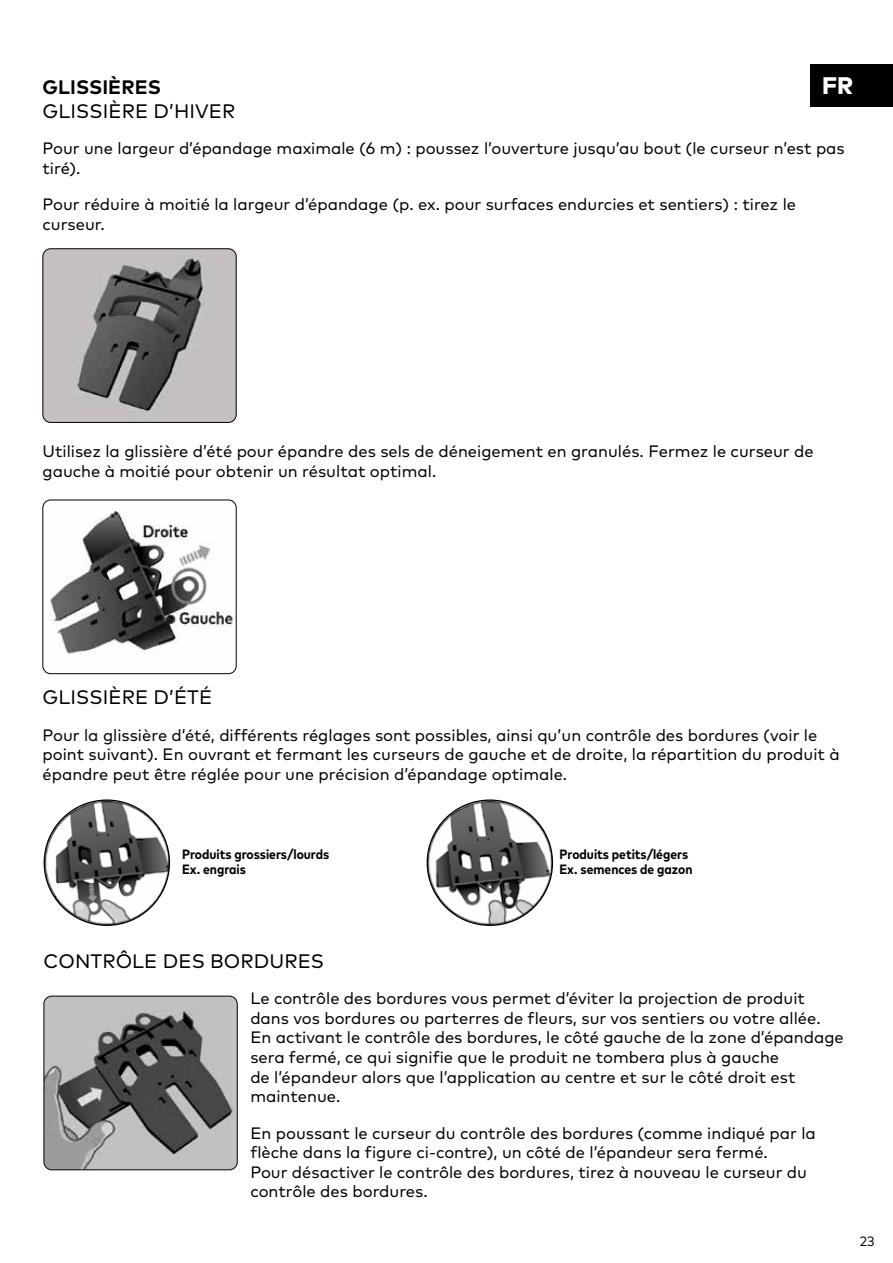
<style>
.page{position:relative;width:893px;height:1263px;background:#fff}
.page>*{position:absolute;margin:0;border:0;box-sizing:border-box;transform-origin:0 0}
.t1{font:800 24px "Mark Pro";color:#fff}
.t2{font:19.5px "Mark Pro";letter-spacing:.005em;color:#000}
.t3{font:700 19.5px "Mark Pro";letter-spacing:.005em;color:#000}
.t4{font:16.5px/19.5px "Mark Pro";color:#000}
.t5{font:700 condensed 13.5px/15px "Mark Pro";color:#000}
.t6{font:13.5px "Mark Pro";color:#000}
</style>
<div class="page">
<img style="left:43px;top:249px;width:192px;height:173px">
<div style="left:43px;top:248px;width:194px;height:175px;border:1px solid #000;border-radius:8px"></div>
<img style="left:43px;top:500px;width:192px;height:174px">
<div style="left:43px;top:500px;width:194px;height:174px;border:1px solid #000;border-radius:8px"></div>
<img style="left:44px;top:800px;width:125px;height:125px;border-radius:63px">
<img style="left:427px;top:800px;width:125px;height:125px;border-radius:63px">
<img style="left:44px;top:996px;width:192px;height:174px">
<div style="left:44px;top:996px;width:194px;height:174px;border:1px solid #000;border-radius:8px"></div>
<div style="left:810px;top:64px;width:83px;height:42px;background:#000"></div>
<p class="t3" style="left:43px;top:73px;width:120px">GLISSIÈRES</p>
<p class="t2" style="left:43px;top:96px;width:194px">GLISSIÈRE D’HIVER</p>
<p class="t4" style="left:43px;top:137px;width:804px">Pour une largeur d’épandage maximale (6 m) : poussez l’ouverture jusqu’au bout (le curseur n’est pas tiré).</p>
<p class="t4" style="left:43px;top:193px;width:755px">Pour réduire à moitié la largeur d’épandage (p. ex. pour surfaces endurcies et sentiers) : tirez le curseur.</p>
<h1 class="t1" style="left:822px;top:67px;width:33px">FR</h1>
<p class="t4" style="left:43px;top:440px;width:773px">Utilisez la glissière d’été pour épandre des sels de déneigement en granulés. Fermez le curseur de gauche à moitié pour obtenir un résultat optimal.</p>
<p class="t2" style="left:43px;top:682px;width:171px">GLISSIÈRE D’ÉTÉ</p>
<p class="t4" style="left:43px;top:724px;width:799px">Pour la glissière d’été, différents réglages sont possibles, ainsi qu’un contrôle des bordures (voir le point suivant). En ouvrant et fermant les curseurs de gauche et de droite, la répartition du produit à épandre peut être réglée pour une précision d’épandage optimale.</p>
<p class="t5" style="left:182px;top:846px;width:149px">Produits grossiers/lourds<br>Ex. engrais</p>
<p class="t5" style="left:559px;top:846px;width:134px">Produits petits/légers<br>Ex. semences de gazon</p>
<p class="t2" style="left:44px;top:946px;width:282px">CONTRÔLE DES BORDURES</p>
<p class="t4" style="left:250px;top:987px;width:595px">Le contrôle des bordures vous permet d’éviter la projection de produit dans vos bordures ou parterres de fleurs, sur vos sentiers ou votre allée.<br>En activant le contrôle des bordures, le côté gauche de la zone d’épandage sera fermé, ce qui signifie que le produit ne tombera plus à gauche<br>de l’épandeur alors que l’application au centre et sur le côté droit est maintenue.</p>
<p class="t4" style="left:250px;top:1121px;width:567px">En poussant le curseur du contrôle des bordures (comme indiqué par la flèche dans la figure ci-contre), un côté de l’épandeur sera fermé.<br>Pour désactiver le contrôle des bordures, tirez à nouveau le curseur du contrôle des bordures.</p>
<p class="t6" style="left:860px;top:1231px;width:16px">23</p>
</div>
